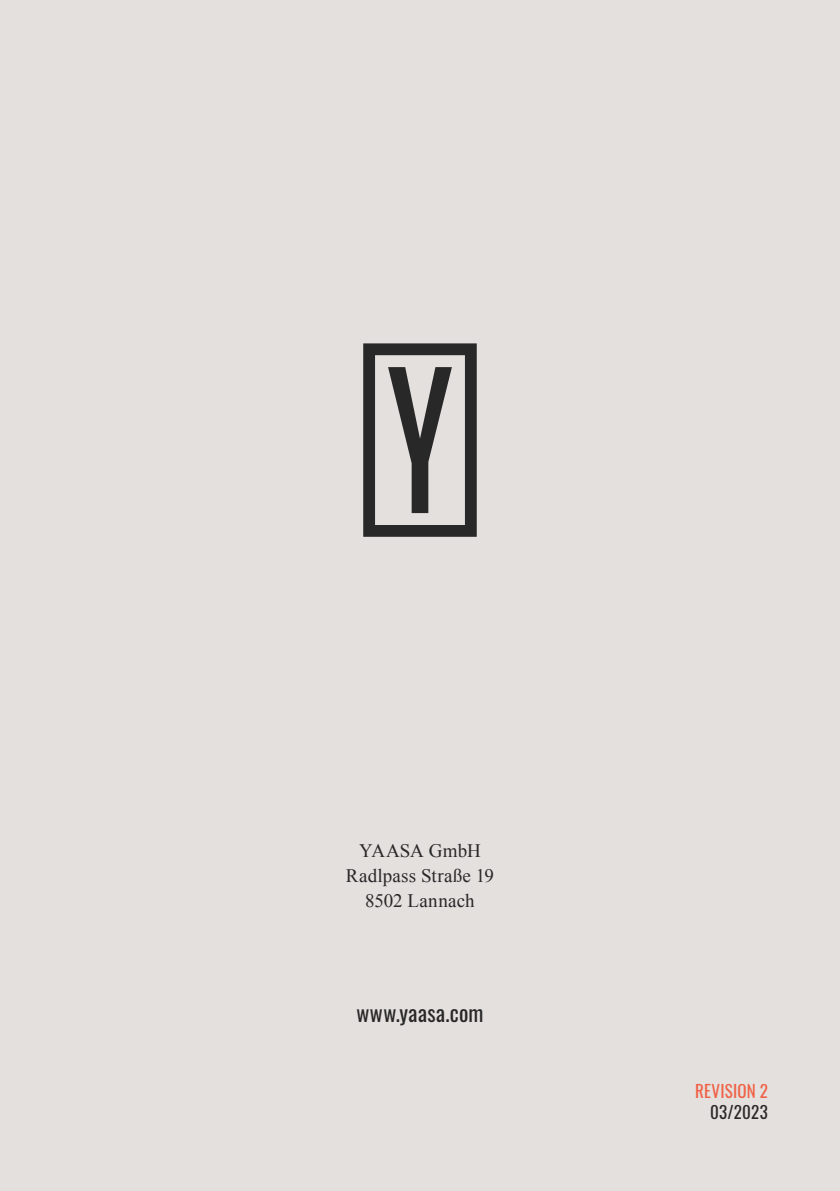
<style>
.page{position:relative;width:840px;height:1191px;background:#fff}
.page>*{position:absolute;margin:0;border:0;box-sizing:border-box;transform-origin:0 0}
.t1{font:22px "Oswald";letter-spacing:.01em;color:#292828}
.t2{font:19px/25px "Times New Roman";letter-spacing:.01em;color:#292828;text-align:center}
.t3{font:17px "Oswald";letter-spacing:.015em;color:#f06247}
.t4{font:17px "Oswald";letter-spacing:.015em;color:#292828}
</style>
<div class="page">
<div style="left:0;top:0;width:839px;height:1191px;background:#e3e0de"></div>
<svg style="left:363px;top:343px;width:113px;height:194px"></svg>
<p class="t2" style="left:346px;top:837px;width:149px">YAASA GmbH<br>Radlpass Straße 19<br>8502 Lannach</p>
<p class="t1" style="left:356px;top:993px;width:128px">www.yaasa.com</p>
<p class="t3" style="left:694px;top:1076px;width:74px">REVISION 2</p>
<p class="t4" style="left:709px;top:1096px;width:59px">03/2023</p>
</div>
